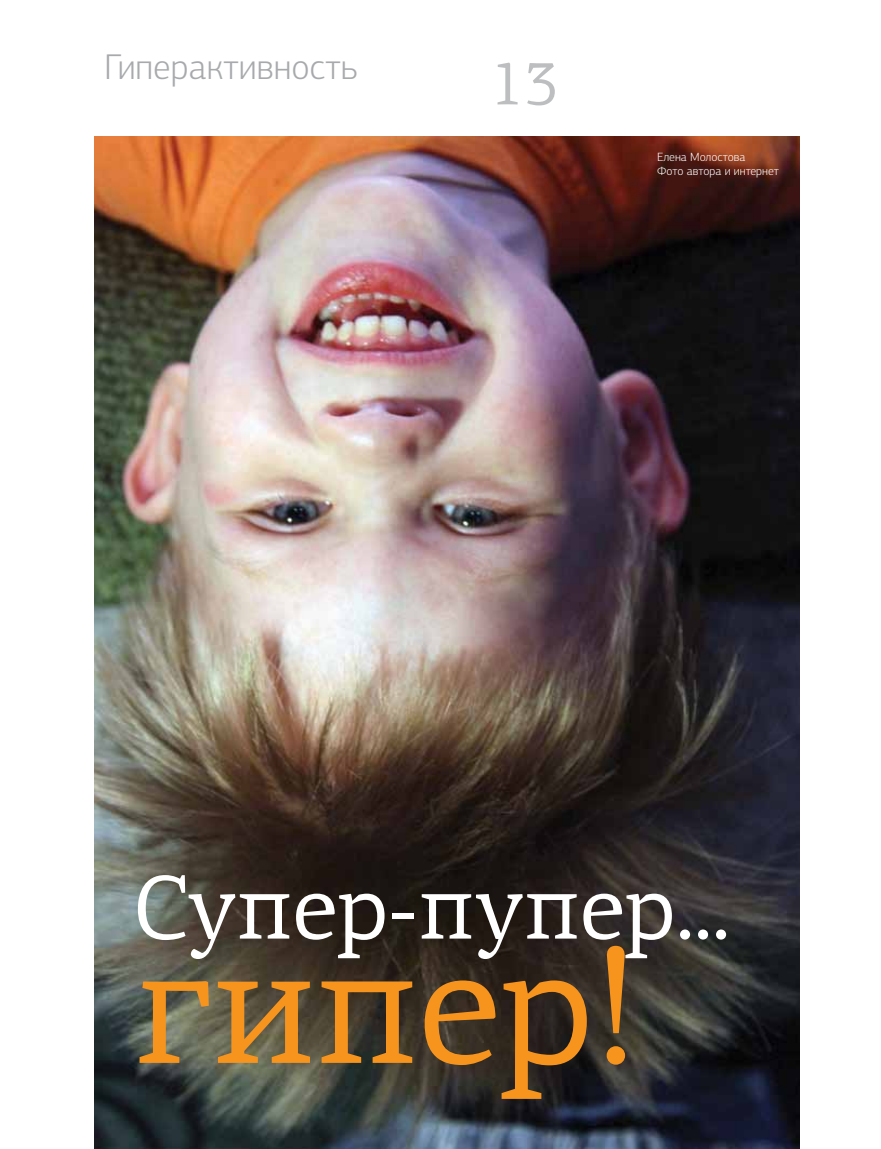
<style>
.page{position:relative;width:881px;height:1149px;background:#fff}
.page>*{position:absolute;margin:0;border:0;box-sizing:border-box;transform-origin:0 0}
.t1{font:165px "PF Centro Serif Pro";color:#f7941e}
.t2{font:90px "PF Centro Serif Pro";color:#fff}
.t3{font:60px "PF Centro Serif Pro";color:#bcbec0}
.t4{font:300 36px "PF Centro Sans Pro";color:#a7a9ac}
.t5{font:300 12px/14.4px "PF Centro Sans Pro";color:#fff}
</style>
<div class="page">
<img style="left:94px;top:137px;width:704px;height:1011px">
<h3 class="t4" style="left:104px;top:46px;width:255px">Гиперактивность</h3>
<h3 class="t3" style="left:490px;top:48px;width:69px">13</h3>
<p class="t5" style="left:656px;top:150px;width:123px">Елена Молостова<br>Фото автора и интернет</p>
<h2 class="t2" style="left:132px;top:853px;width:599px">Супер-пупер…</h2>
<h1 class="t1" style="left:134px;top:907px;width:506px">гипер!</h1>
</div>
